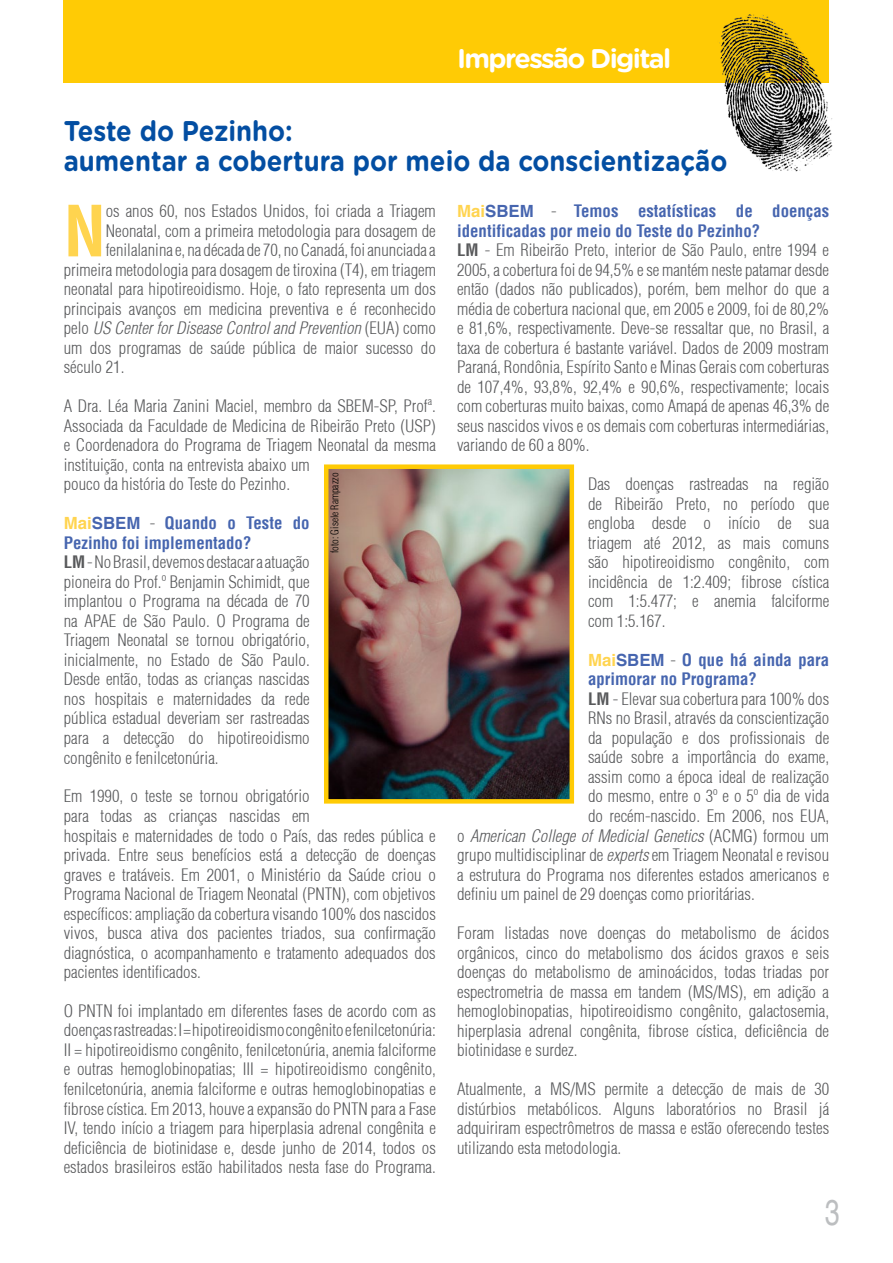
<style>
.page{position:relative;width:893px;height:1263px;background:#fff}
.page>*{position:absolute;margin:0;border:0;box-sizing:border-box;transform-origin:0 0}
.t1{font:700 condensed 68.85px "Helvetica";color:#ffd44f}
.t2{font:condensed 36px "Helvetica";color:#bcbec0;scale:.9 1}
.t3{font:700 28.5px/30px "Gotham Rounded";color:#034ea2;scale:.9 1}
.t4{font:700 27px "Gotham Rounded";letter-spacing:-.06em;color:#fff}
.t5{font:300 condensed 16.8px/19.5px "Helvetica";color:#58595b}
.t6{font:italic 300 condensed 16.8px "Helvetica";color:#58595b}
.t7{font:700 condensed 16.8px "Helvetica";color:#4665af}
.t8{font:300 condensed 10.5px "Helvetica";color:#000}
.s1{font-style:normal}
.s2{font-weight:700;font-stretch:normal;color:#ffd44f}
.s3{font-weight:700;font-stretch:normal;color:#4665af}
.s4{font-weight:700;color:#4665af}
.s5{font-weight:700}
.s6{font-stretch:normal;color:#ffd44f}
.s7{font-stretch:normal}
.s8{font-weight:300;color:#58595b}
.s9{font-style:italic}
</style>
<div class="page">
<div style="left:63px;top:0;width:765px;height:83px;background:#ffcb05"></div>
<img style="left:719px;top:12px;width:114px;height:160px">
<img style="left:329px;top:469px;width:240px;height:330px">
<div style="left:324px;top:464px;width:250px;height:340px;border:4px solid #ffcb05"></div>
<h3 class="t4" style="left:457px;top:39px;width:216px">Impressão Digital</h3>
<h3 class="t3" style="left:64px;top:115px;width:739px">Teste do Pezinho:<br>aumentar a cobertura por meio da conscientização</h3>
<h1 class="t1" style="left:64px;top:188px;width:44px">N</h1>
<p class="t5" style="left:106px;top:201px;width:332px">os anos 60, nos Estados Unidos, foi criada a Triagem</p>
<p class="t5" style="left:106px;top:221px;width:331px">Neonatal, com a primeira metodologia para dosagem de</p>
<p class="t5" style="left:106px;top:240px;width:331px">fenilalanina e, na década de 70, no Canadá, foi anunciada a</p>
<p class="t5" style="left:64px;top:260px;width:374px">primeira metodologia para dosagem de tiroxina (T4), em triagem</p>
<p class="t5" style="left:64px;top:279px;width:374px">neonatal para hipotireoidismo. Hoje, o fato representa um dos</p>
<p class="t5" style="left:64px;top:299px;width:374px">principais avanços em medicina preventiva e é reconhecido</p>
<p class="t6" style="left:64px;top:318px;width:374px"><span class="s1">pelo</span> US Center for Disease Control and Prevention <span class="s1">(EUA) como</span></p>
<p class="t5" style="left:64px;top:338px;width:374px">um dos programas de saúde pública de maior sucesso do</p>
<p class="t5" style="left:64px;top:357px;width:62px">século 21.</p>
<p class="t5" style="left:64px;top:396px;width:374px">A Dra. Léa Maria Zanini Maciel, membro da SBEM-SP, Profª.<br>Associada da Faculdade de Medicina de Ribeirão Preto (USP) e Coordenadora do Programa de Triagem Neonatal da mesma instituição, conta na entrevista abaixo um<br>pouco da história do Teste do Pezinho.</p>
<p class="t5" style="left:64px;top:513px;width:247px"><span class="s2">Mai</span><span class="s3">SBEM</span> - <span class="s4">Quando o Teste do Pezinho foi implementado?<br></span><span class="s5">LM</span> - No Brasil, devemos destacar a atuação pioneira do Prof.º Benjamin Schimidt, que implantou o Programa na década de 70 na APAE de São Paulo. O Programa de Triagem Neonatal se tornou obrigatório, inicialmente, no Estado de São Paulo.<br>Desde então, todas as crianças nascidas nos hospitais e maternidades da rede pública estadual deveriam ser rastreadas para a detecção do hipotireoidismo congênito e fenilcetonúria.</p>
<p class="t5" style="left:64px;top:786px;width:374px">Em 1990, o teste se tornou obrigatório<br>para todas as crianças nascidas em<br>hospitais e maternidades de todo o País, das redes pública e privada. Entre seus benefícios está a detecção de doenças graves e tratáveis. Em 2001, o Ministério da Saúde criou o Programa Nacional de Triagem Neonatal (PNTN), com objetivos específicos: ampliação da cobertura visando 100% dos nascidos vivos, busca ativa dos pacientes triados, sua confirmação diagnóstica, o acompanhamento e tratamento adequados dos pacientes identificados.</p>
<p class="t5" style="left:64px;top:1001px;width:374px;text-align:justify">O PNTN foi implantado em diferentes fases de acordo com as doenças rastreadas: I = hipotireoidismo congênito e fenilcetonúria:<br>II = hipotireoidismo congênito, fenilcetonúria, anemia falciforme e outras hemoglobinopatias; III = hipotireoidismo congênito, fenilcetonúria, anemia falciforme e outras hemoglobinopatias e fibrose cística. Em 2013, houve a expansão do PNTN para a Fase IV, tendo início a triagem para hiperplasia adrenal congênita e deficiência de biotinidase e, desde junho de 2014, todos os estados brasileiros estão habilitados nesta fase do Programa.</p>
<p class="t8" style="left:328px;top:553px;width:82px;rotate:-90deg">foto: Gisele Rampazzo</p>
<p class="t5" style="left:457px;top:201px;width:374px"><span class="s2">Mai</span><span class="s3">SBEM</span> - <span class="s4">Temos estatísticas de doenças identificadas por meio do Teste do Pezinho?<br></span><span class="s5">LM</span> - Em Ribeirão Preto, interior de São Paulo, entre 1994 e 2005, a cobertura foi de 94,5% e se mantém neste patamar desde então (dados não publicados), porém, bem melhor do que a média de cobertura nacional que, em 2005 e 2009, foi de 80,2% e 81,6%, respectivamente. Deve-se ressaltar que, no Brasil, a taxa de cobertura é bastante variável. Dados de 2009 mostram Paraná, Rondônia, Espírito Santo e Minas Gerais com coberturas de 107,4%, 93,8%, 92,4% e 90,6%, respectivamente; locais com coberturas muito baixas, como Amapá de apenas 46,3% de seus nascidos vivos e os demais com coberturas intermediárias, variando de 60 a 80%.</p>
<p class="t5" style="left:588px;top:474px;width:243px;text-align:justify">Das doenças rastreadas na região de Ribeirão Preto, no período que engloba desde o início de sua triagem até 2012, as mais comuns são hipotireoidismo congênito, com incidência de 1:2.409; fibrose cística com 1:5.477; e anemia falciforme com 1:5.167.</p>
<p class="t7" style="left:588px;top:649px;width:243px"><span class="s6">Mai</span><span class="s7">SBEM</span> <span class="s8">-</span> O que há ainda para</p>
<p class="t7" style="left:588px;top:669px;width:170px">aprimorar no Programa?</p>
<p class="t5" style="left:588px;top:689px;width:243px"><span class="s5">LM</span> - Elevar sua cobertura para 100% dos</p>
<p class="t5" style="left:588px;top:708px;width:243px">RNs no Brasil, através da conscientização</p>
<p class="t5" style="left:588px;top:728px;width:243px">da população e dos profissionais de</p>
<p class="t5" style="left:588px;top:747px;width:243px">saúde sobre a importância do exame,</p>
<p class="t5" style="left:588px;top:767px;width:243px">assim como a época ideal de realização</p>
<p class="t5" style="left:588px;top:786px;width:243px">do mesmo, entre o 3º e o 5º dia de vida</p>
<p class="t5" style="left:588px;top:806px;width:243px">do recém-nascido. Em 2006, nos EUA,</p>
<p class="t6" style="left:457px;top:825px;width:374px"><span class="s1">o</span> American College of Medicial Genetics <span class="s1">(ACMG) formou um</span></p>
<p class="t5" style="left:457px;top:845px;width:374px">grupo multidisciplinar de <span class="s9">experts</span> em Triagem Neonatal e revisou</p>
<p class="t5" style="left:457px;top:864px;width:374px">a estrutura do Programa nos diferentes estados americanos e</p>
<p class="t5" style="left:457px;top:884px;width:299px">definiu um painel de 29 doenças como prioritárias.</p>
<p class="t5" style="left:457px;top:923px;width:374px;text-align:justify">Foram listadas nove doenças do metabolismo de ácidos orgânicos, cinco do metabolismo dos ácidos graxos e seis doenças do metabolismo de aminoácidos, todas triadas por espectrometria de massa em tandem (MS/MS), em adição a hemoglobinopatias, hipotireoidismo congênito, galactosemia, hiperplasia adrenal congênita, fibrose cística, deficiência de biotinidase e surdez.</p>
<p class="t5" style="left:457px;top:1079px;width:374px;text-align:justify">Atualmente, a MS/MS permite a detecção de mais de 30 distúrbios metabólicos. Alguns laboratórios no Brasil já adquiriram espectrômetros de massa e estão oferecendo testes utilizando esta metodologia.</p>
<h2 class="t2" style="left:825px;top:1192px;width:18px">3</h2>
</div>
